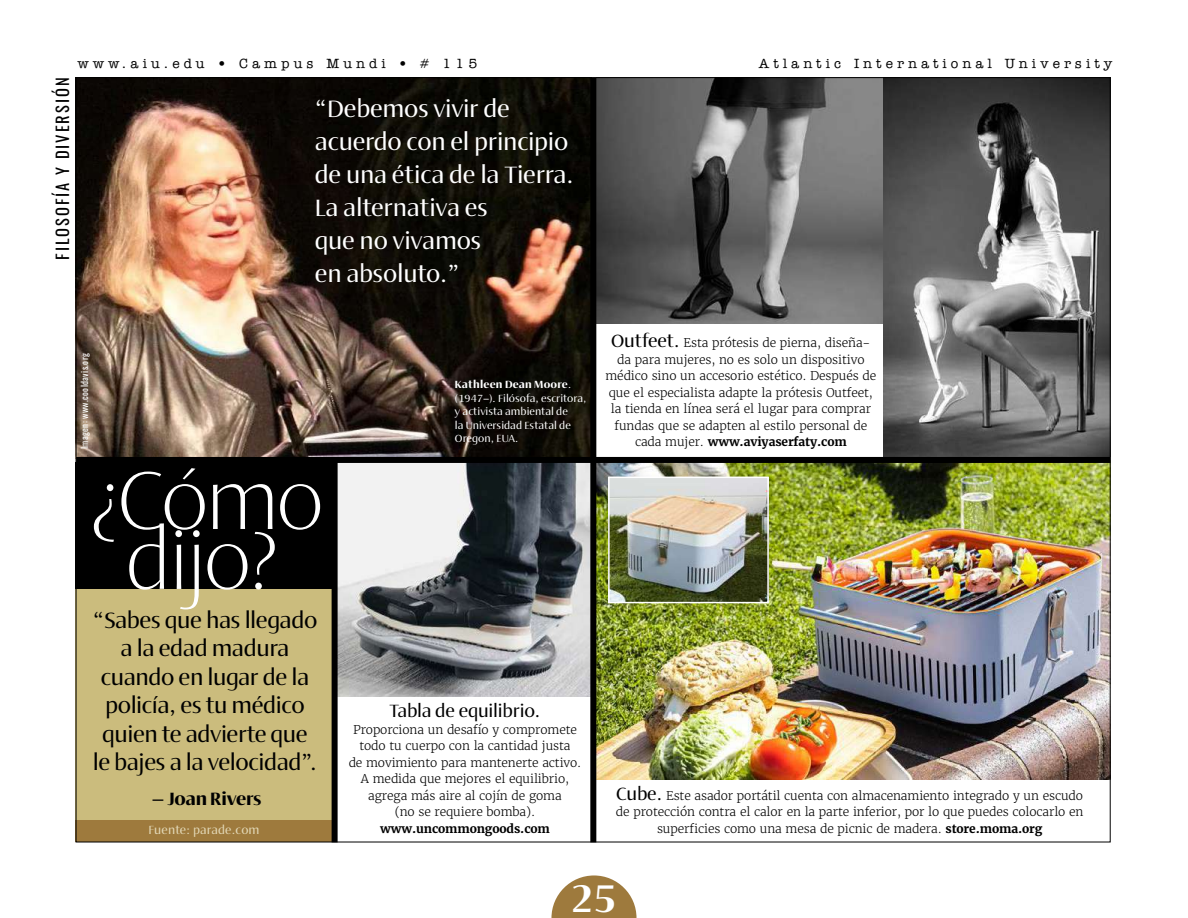
<style>
.page{position:relative;width:1188px;height:918px;background:#fff}
.page>*{position:absolute;margin:0;border:0;box-sizing:border-box;transform-origin:0 0}
.t1{font:300 84px/60px "Ador Hairline";letter-spacing:-.05em;color:#fff;text-align:center}
.t2{font:800 39px "Ador Hairline";color:#fff}
.t3{font:500 24px/33px "Ador Hairline";letter-spacing:-.01em;color:#fff}
.t4{font:500 22.5px/28.5px "Ador Hairline";letter-spacing:-.02em;color:#000;text-align:center}
.t5{font:500 18px "Ador Hairline";letter-spacing:-.01em;color:#000}
.t6{font:800 18px "Ador Hairline";letter-spacing:-.015em;color:#000}
.t7{font:16.5px "Oswald";letter-spacing:.12em;color:#000}
.t8{font:500 13.5px "American Typewriter ITC Pro";letter-spacing:.3em;color:#000}
.t9{font:300 12px/16.5px "Merriweather";letter-spacing:-.01em;color:#000;text-align:center}
.t10{font:700 12px "Merriweather";letter-spacing:-.01em;color:#000}
.t11{font:500 12px "Ador Hairline";letter-spacing:.01em;color:#e3d9b8}
.t12{font:500 10.5px/13.5px "Ador Hairline";color:#fff}
.t13{font:9px "Oswald";letter-spacing:.04em;color:#fff}
.s1{font-weight:800}
.s2{font-family:"Ador Hairline";font-weight:500;font-size:18px}
.s3{font-weight:700}
</style>
<div class="page">
<img style="left:338px;top:463px;width:252px;height:233px">
<img style="left:596px;top:79px;width:287px;height:245px">
<img style="left:883px;top:79px;width:226px;height:378px">
<img style="left:596px;top:463px;width:513px;height:316px">
<img style="left:78px;top:79px;width:512px;height:378px">
<div style="left:76px;top:462px;width:256px;height:127px;background:#000"></div>
<div style="left:76px;top:589px;width:256px;height:235px;background:#cbbc7d"></div>
<div style="left:76px;top:820px;width:256px;height:22px;background:#9e7a3d"></div>
<div style="left:590px;top:78px;width:6px;height:764px;background:#000"></div>
<svg style="left:551px;top:875px;width:86px;height:43px"></svg>
<div style="left:76px;top:457px;width:1035px;height:6px;background:#000"></div>
<div style="left:332px;top:459px;width:6px;height:383px;background:#000"></div>
<img style="left:611px;top:480px;width:155px;height:120px">
<div style="left:608px;top:477px;width:161px;height:126px;border:2px solid #fff"></div>
<h3 class="t7" style="left:48px;top:260px;width:184px;rotate:-90deg">FILOSOFÍA Y DIVERSIÓN</h3>
<p class="t8" style="left:77px;top:55px;width:401px">www.aiu.edu • Campus Mundi • # 115</p>
<p class="t8" style="left:759px;top:55px;width:355px">Atlantic International University</p>
<h3 class="t3" style="left:315px;top:91px;width:261px">“Debemos vivir de acuerdo con el principio de una ética de la Tierra.<br>La alternativa es<br>que no vivamos<br>en absoluto.”</h3>
<p class="t13" style="left:76px;top:449px;width:98px;rotate:-90deg">Imagen: www.cooldavis.org</p>
<h1 class="t1" style="left:85px;top:467px;width:241px">¿Cómo dijo?</h1>
<h3 class="t4" style="left:93px;top:605px;width:226px">“Sabes que has llegado a la edad madura cuando en lugar de la policía, es tu médico quien te advierte que le bajes a la velocidad”.</h3>
<h3 class="t6" style="left:148px;top:785px;width:115px">—Joan Rivers</h3>
<p class="t11" style="left:148px;top:821px;width:113px">Fuente: parade.com</p>
<p class="t12" style="left:455px;top:378px;width:133px"><span class="s1">Kathleen Dean Moore</span>. (1947–). Filósofa, escritora, y activista ambiental de<br>la Universidad Estatal de<br>Oregon, EUA.</p>
<p class="t9" style="left:605px;top:335px;width:272px"><span class="s2">Outfeet.</span> Esta prótesis de pierna, diseña&shy;da para mujeres, no es solo un dispositivo médico sino un accesorio estético. Después de que el especialista adapte la prótesis Outfeet, la tienda en línea será el lugar para comprar fundas que se adapten al estilo personal de cada mujer. <span class="s3">www.aviyaserfaty.com</span></p>
<h3 class="t5" style="left:389px;top:698px;width:153px">Tabla de equilibrio.</h3>
<p class="t9" style="left:349px;top:721px;width:234px">Proporciona un desafío y compromete todo tu cuerpo con la cantidad justa<br>de movimiento para mantenerte activo.<br>A medida que mejores el equilibrio, agrega más aire al cojín de goma<br>(no se requiere bomba).</p>
<p class="t10" style="left:380px;top:821px;width:171px">www.uncommongoods.com</p>
<p class="t9" style="left:616px;top:787px;width:469px"><span class="s2">Cube.</span> Este asador portátil cuenta con almacenamiento integrado y un escudo de protección contra el calor en la parte inferior, por lo que puedes colocarlo en superficies como una mesa de picnic de madera. <span class="s3">store.moma.org</span></p>
<h2 class="t2" style="left:571px;top:868px;width:48px">25</h2>
</div>
